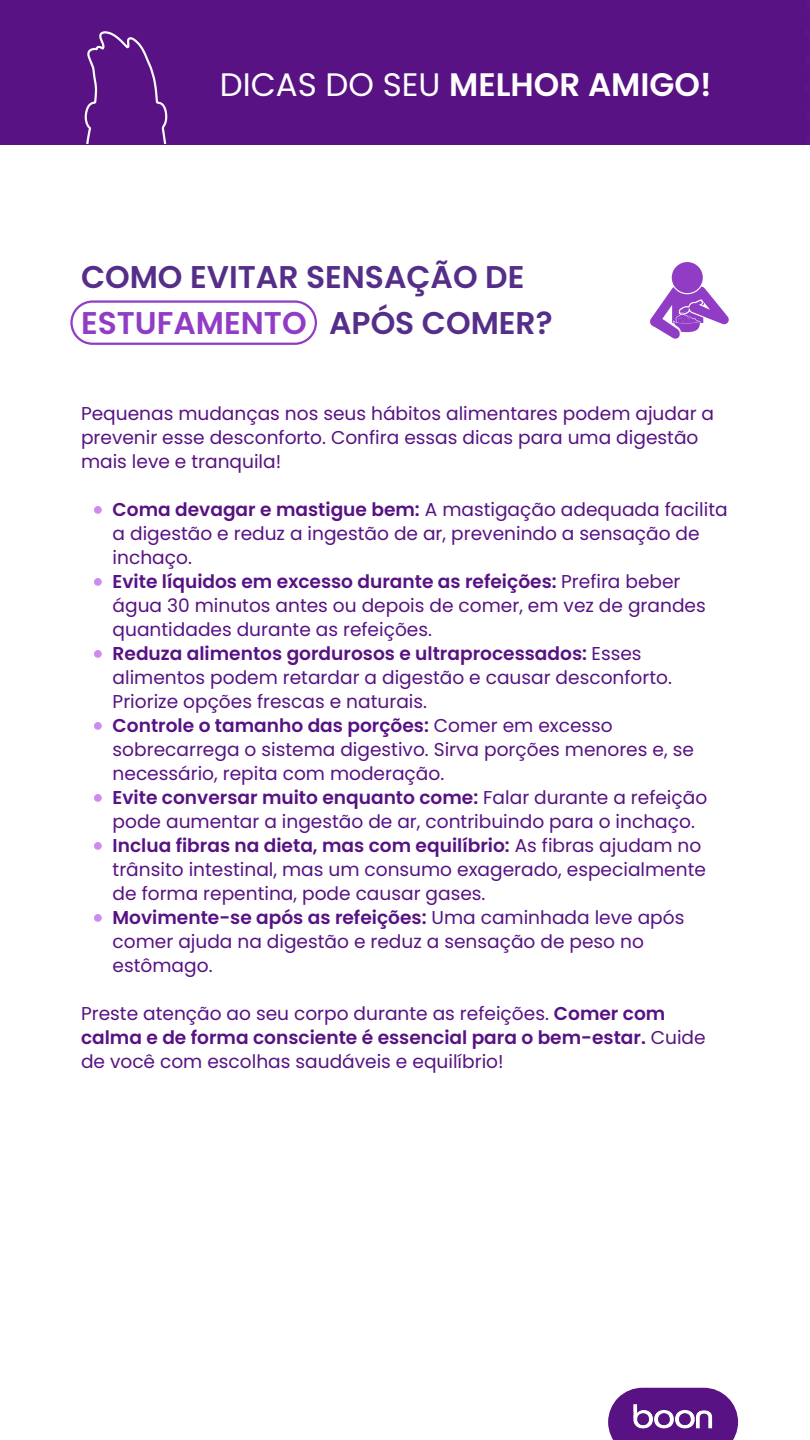
<style>
.page{position:relative;width:810px;height:1440px;background:#fff}
.page>*{position:absolute;margin:0;border:0;box-sizing:border-box;transform-origin:0 0}
.t1{font:600 32.5px "Poppins";color:#fff}
.t2{font:600 31.4px/46.5px "Poppins";color:#552e89}
.t3{font:18.6px/24px "Poppins";color:#581283}
.s1{font-weight:400}
.s2{color:#913cc5}
.s3{font-weight:600}
</style>
<div class="page">
<svg style="left:94px;top:506px;width:8px;height:8px"></svg>
<svg style="left:94px;top:578px;width:8px;height:8px"></svg>
<svg style="left:94px;top:650px;width:8px;height:8px"></svg>
<svg style="left:94px;top:722px;width:8px;height:8px"></svg>
<svg style="left:94px;top:794px;width:8px;height:8px"></svg>
<svg style="left:94px;top:842px;width:8px;height:8px"></svg>
<svg style="left:94px;top:914px;width:8px;height:8px"></svg>
<svg style="left:70px;top:300px;width:247px;height:45px"></svg>
<div style="left:0;top:0;width:810px;height:144px;background:#581283"></div>
<img style="left:84px;top:31px;width:84px;height:113px">
<svg style="left:608px;top:1388px;width:130px;height:52px;background:#6f3394"></svg>
<img style="left:631px;top:1400px;width:84px;height:33px">
<svg style="left:650px;top:287px;width:79px;height:52px"></svg>
<div style="left:672px;top:262px;width:31px;height:31px;background:#913cc5;border-radius:50%"></div>
<p class="t1" style="left:220px;top:62px;width:493px"><span class="s1">DICAS DO SEU</span> MELHOR AMIGO!</p>
<p class="t2" style="left:81px;top:253px;width:473px">COMO EVITAR SENSAÇÃO DE<br><span class="s2">ESTUFAMENTO</span> APÓS COMER?</p>
<h2 class="t3" style="left:81px;top:402px;width:635px">Pequenas mudanças nos seus hábitos alimentares podem ajudar a prevenir esse desconforto. Confira essas dicas para uma digestão mais leve e tranquila!</h2>
<p class="t3" style="left:113px;top:498px;width:617px"><span class="s3">Coma devagar e mastigue bem:</span> A mastigação adequada facilita a digestão e reduz a ingestão de ar, prevenindo a sensação de inchaço.</p>
<h1 class="t3" style="left:113px;top:570px;width:595px"><span class="s3">Evite líquidos em excesso durante as refeições:</span> Prefira beber água 30 minutos antes ou depois de comer, em vez de grandes quantidades durante as refeições.</h1>
<p class="t3" style="left:113px;top:642px;width:561px"><span class="s3">Reduza alimentos gordurosos e ultraprocessados:</span> Esses alimentos podem retardar a digestão e causar desconforto.<br>Priorize opções frescas e naturais.</p>
<p class="t3" style="left:113px;top:714px;width:583px"><span class="s3">Controle o tamanho das porções:</span> Comer em excesso sobrecarrega o sistema digestivo. Sirva porções menores e, se necessário, repita com moderação.</p>
<p class="t3" style="left:113px;top:786px;width:596px"><span class="s3">Evite conversar muito enquanto come:</span> Falar durante a refeição pode aumentar a ingestão de ar, contribuindo para o inchaço.</p>
<p class="t3" style="left:113px;top:834px;width:595px"><span class="s3">Inclua fibras na dieta, mas com equilíbrio:</span> As fibras ajudam no trânsito intestinal, mas um consumo exagerado, especialmente de forma repentina, pode causar gases.</p>
<p class="t3" style="left:113px;top:906px;width:573px"><span class="s3">Movimente-se após as refeições:</span> Uma caminhada leve após comer ajuda na digestão e reduz a sensação de peso no estômago.</p>
<p class="t3" style="left:81px;top:1002px;width:626px">Preste atenção ao seu corpo durante as refeições. <span class="s3">Comer com calma e de forma consciente é essencial para o bem-estar.</span> Cuide de você com escolhas saudáveis e equilíbrio!</p>
</div>
